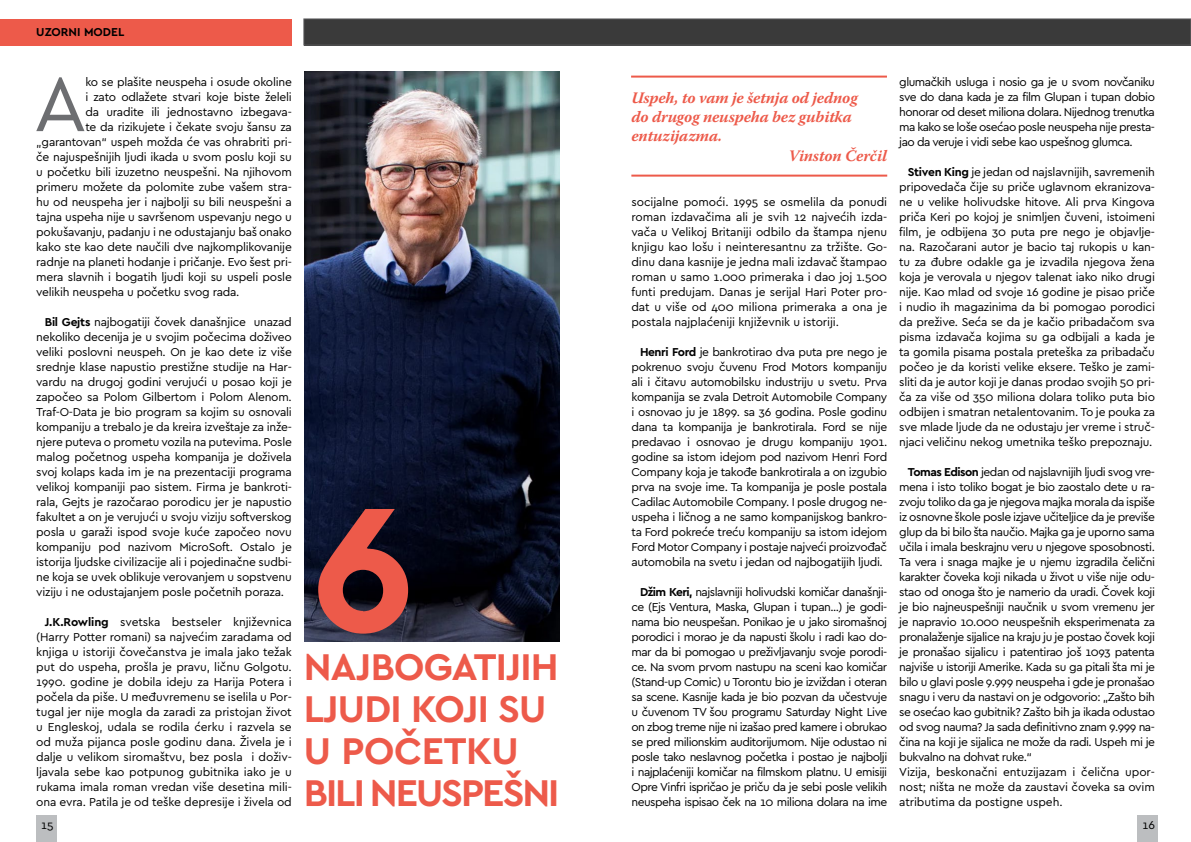
<style>
.page{position:relative;width:1191px;height:842px;background:#fff}
.page>*{position:absolute;margin:0;border:0;box-sizing:border-box;transform-origin:0 0}
.t1{font:700 185px "Cera Pro";color:#ed5a4a}
.t2{font:80.2px "Cera Pro";color:#6d6e71}
.t3{font:700 39px "Cera Pro";letter-spacing:-.025em;color:#ed5a4a}
.t4{font:700 39px/42px "Cera Pro";letter-spacing:-.05em;color:#ed5a4a}
.t5{font:italic 700 16px "Warnock PKS";letter-spacing:-.01em;color:#ed5a4a}
.t6{font:12px/15px "Cera Pro";letter-spacing:-.03em;color:#000;text-align:justify}
.t7{font:700 12px "Cera Pro";color:#000}
.s1{font-weight:700}
</style>
<div class="page">
<div style="left:0;top:19px;width:292px;height:26px;background:#ed5a4a"></div>
<div style="left:304px;top:19px;width:886px;height:26px;background:#3a3a3a"></div>
<div style="left:303px;top:18px;width:888px;height:28px;border:1px solid #58585a"></div>
<div style="left:1137px;top:815px;width:20px;height:26px;background:#bcbec0"></div>
<div style="left:36px;top:815px;width:21px;height:26px;background:#bcbec0"></div>
<hr style="left:631px;top:76px;width:256px;height:2px;background:#ed5a4a">
<hr style="left:631px;top:175px;width:256px;height:2px;background:#ed5a4a">
<img style="left:304px;top:71px;width:255px;height:570px">
<p class="t7" style="left:36px;top:24px;width:9px">UZOR</p>
<p class="t7" style="left:69px;top:24px;width:57px">NI MODEL</p>
<h2 class="t2" style="left:34px;top:51px;width:50px">A</h2>
<p class="t6" style="left:85px;top:74px;width:208px">ko se plašite neuspeha i osude okoline</p>
<p class="t6" style="left:85px;top:89px;width:208px">i zato odlažete stvari koje biste želeli</p>
<p class="t6" style="left:85px;top:104px;width:208px">da uradite ili jednostavno izbegava-</p>
<p class="t6" style="left:85px;top:119px;width:208px">te da rizikujete i čekate svoju šansu za</p>
<p class="t6" style="left:36px;top:134px;width:257px">„garantovan“ uspeh možda će vas ohrabriti pri-</p>
<p class="t6" style="left:36px;top:149px;width:257px">če najuspešnijih ljudi ikada u svom poslu koji su</p>
<p class="t6" style="left:36px;top:164px;width:257px">u početku bili izuzetno neuspešni. Na njihovom</p>
<p class="t6" style="left:36px;top:179px;width:257px">primeru možete da polomite zube vašem stra-</p>
<p class="t6" style="left:36px;top:194px;width:257px">hu od neuspeha jer i najbolji su bili neuspešni a</p>
<p class="t6" style="left:36px;top:209px;width:257px">tajna uspeha nije u savršenom uspevanju nego u</p>
<p class="t6" style="left:36px;top:224px;width:257px">pokušavanju, padanju i ne odustajanju baš onako</p>
<p class="t6" style="left:36px;top:239px;width:257px">kako ste kao dete naučili dve najkomplikovanije</p>
<p class="t6" style="left:36px;top:254px;width:257px">radnje na planeti hodanje i pričanje. Evo šest pri-</p>
<p class="t6" style="left:36px;top:269px;width:257px">mera slavnih i bogatih ljudi koji su uspeli posle</p>
<p class="t6" style="left:36px;top:284px;width:205px">velikih neuspeha u početku svog rada.</p>
<p class="t6" style="left:36px;top:314px;width:257px;text-indent:9px"><span class="s1">BIL GEJTS</span> najbogatiji čovek današnjice unazad nekoliko decenija je u svojim počecima doživeo veliki poslovni neuspeh. On je kao dete iz više srednje klase napustio prestižne studije na Har&shy;vardu na drugoj godini verujući u posao koji je započeo sa Polom Gilbertom i Polom Alenom.<br>Traf-O-Data je bio program sa kojim su osnovali kompaniju a trebalo je da kreira izveštaje za inže&shy;njere puteva o prometu vozila na putevima. Posle malog početnog uspeha kompanija je doživela svoj kolaps kada im je na prezentaciji programa velikoj kompaniji pao sistem. Firma je bankroti&shy;rala, Gejts je razočarao porodicu jer je napustio fakultet a on je verujući u svoju viziju softverskog posla u garaži ispod svoje kuće započeo novu kompaniju pod nazivom MicroSoft. Ostalo je istorija ljudske civilizacije ali i pojedinačne sudbi&shy;ne koja se uvek oblikuje verovanjem u sopstvenu viziju i ne odustajanjem posle početnih poraza.</p>
<p class="t6" style="left:36px;top:614px;width:257px;text-indent:9px"><span class="s1">J.K.ROWLING</span> svetska bestseler književnica (Harry Potter romani) sa najvećim zaradama od knjiga u istoriji čovečanstva je imala jako težak put do uspeha, prošla je pravu, ličnu Golgotu.<br>1990. godine je dobila ideju za Harija Potera i počela da piše. U međuvremenu se iselila u Por&shy;tugal jer nije mogla da zaradi za pristojan život u Engleskoj, udala se rodila ćerku i razvela se od muža pijanca posle godinu dana. Živela je i dalje u velikom siromaštvu, bez posla i doživ&shy;ljavala sebe kao potpunog gubitnika iako je u rukama imala roman vredan više desetina mili&shy;ona evra. Patila je od teške depresije i živela od</p>
<h1 class="t1" style="left:311px;top:446px;width:105px">6</h1>
<h3 class="t3" style="left:304px;top:641px;width:165px">NAJ BOGATIJI</h3>
<h3 class="t3" style="left:531px;top:641px;width:29px">H</h3>
<h3 class="t3" style="left:304px;top:683px;width:40px">LJUDI</h3>
<h3 class="t3" style="left:411px;top:683px;width:19px">KOJI</h3>
<h3 class="t3" style="left:498px;top:683px;width:24px">SU</h3>
<h3 class="t4" style="left:304px;top:729px;width:251px">U POČETKU<br>BILI NEUSPEŠNI</h3>
<h3 class="t5" style="left:631px;top:88px;width:228px">Uspeh, to vam je šetnja od jednog</h3>
<h3 class="t5" style="left:631px;top:107px;width:222px">do drugog neuspeha bez gubitka</h3>
<h3 class="t5" style="left:631px;top:126px;width:92px">entuzijazma.</h3>
<h3 class="t5" style="left:788px;top:146px;width:100px">Vinston Čerčil</h3>
<p class="t6" style="left:631px;top:194px;width:257px">socijalne pomoći. 1995 se osmelila da ponudi roman izdavačima ali je svih 12 najvećih izda&shy;vača u Velikoj Britaniji odbilo da štampa njenu knjigu kao lošu i neinteresantnu za tržište. Go&shy;dinu dana kasnije je jedna mali izdavač štampao roman u samo 1.000 primeraka i dao joj 1.500 funti predujam. Danas je serijal Hari Poter pro&shy;dat u više od 400 miliona primeraka a ona je postala najplaćeniji književnik u istoriji.</p>
<p class="t6" style="left:631px;top:344px;width:257px;text-indent:8px"><span class="s1">HENRI FORD</span> je bankrotirao dva puta pre nego je pokrenuo svoju čuvenu Frod Motors kompaniju ali i čitavu automobilsku industriju u svetu. Prva kompanija se zvala Detroit Automobile Company i osnovao ju je 1899. sa 36 godina. Posle godinu dana ta kompanija je bankrotirala. Ford se nije predavao i osnovao je drugu kompaniju 1901. godine sa istom idejom pod nazivom Henri Ford Company koja je takođe bankrotirala a on izgubio prva na svoje ime. Ta kompanija je posle postala Cadilac Automobile Company. I posle drugog ne&shy;uspeha i ličnog a ne samo kompanijskog bankro&shy;ta Ford pokreće treću kompaniju sa istom idejom Ford Motor Company i postaje najveći proizvođač automobila na svetu i jedan od najbogatijih ljudi.</p>
<p class="t6" style="left:631px;top:584px;width:258px;text-indent:9px"><span class="s1">DŽIM KERI,</span> najslavniji holivudski komičar današnji&shy;ce (Ejs Ventura, Maska, Glupan i tupan...) je godi&shy;nama bio neuspešan. Ponikao je u jako siromašnoj porodici i morao je da napusti školu i radi kao do&shy;mar da bi pomogao u preživljavanju svoje porodi&shy;ce. Na svom prvom nastupu na sceni kao komičar (Stand-up Comic) u Torontu bio je izviždan i oteran sa scene. Kasnije kada je bio pozvan da učestvuje u čuvenom TV šou programu Saturday N ight Live on zbog treme nije ni izašao pred kamere i obrukao se pred milionskim auditorijumom. Nije odustao ni posle tako neslavnog početka i postao je najbolji i najplaćeniji komičar na filmskom platnu. U emisiji Opre Vinfri ispričao je priču da je sebi posle velikih neuspeha ispisao ček na 10 miliona dolara na ime</p>
<p class="t6" style="left:899px;top:74px;width:257px">glumačkih usluga i nosio ga je u svom novčaniku sve do dana kada je za film Glupan i tupan dobio honorar od deset miliona dolara. Nijednog trenutka ma kako se loše osećao posle neuspeha nije presta&shy;jao da veruje i vidi sebe kao uspešnog glumca.</p>
<p class="t6" style="left:899px;top:164px;width:257px;text-indent:9px"><span class="s1">STIVEN KING</span> je jedan od najslavnijih, savremenih pripovedača čije su priče uglavnom ekranizova&shy;ne u velike holivudske hitove. Ali prva Kingova priča Keri po kojoj je snimljen čuveni, istoimeni film, je odbijena 30 puta pre nego je objavlje&shy;na. Razočarani autor je bacio taj rukopis u kan&shy;tu za đubre odakle ga je izvadila njegova žena koja je verovala u njegov talenat iako niko drugi nije. Kao mlad od svoje 16 godine je pisao priče i nudio ih magazinima da bi pomogao porodici da prežive. Seća se da je kačio pribadačom sva pisma izdavača kojima su ga odbijali a kada je ta gomila pisama postala preteška za pribadaču počeo je da koristi velike eksere. Teško je zami&shy;sliti da je autor koji je danas prodao svojih 50 pri&shy;ča za više od 350 miliona dolara toliko puta bio odbijen i smatran netalentovanim. To je pouka za sve mlade ljude da ne odustaju jer vreme i struč&shy;njaci veličinu nekog umetnika teško prepoznaju.</p>
<p class="t6" style="left:899px;top:464px;width:257px;text-align:left;text-indent:9px"><span class="s1">TOMAS EDISON</span> jedan od najslavnijih ljudi svog vre&shy;mena i isto toliko bogat je bio zaostalo dete u ra&shy;zvoju toliko da ga je njegova majka morala da ispiše iz osnovne škole posle izjave učiteljice da je previše glup da bi bilo šta naučio. Majka ga je uporno sama učila i imala beskrajnu veru u njegove sposobnosti.<br>Ta vera i snaga majke je u njemu izgradila čelični karakter čoveka koji nikada u život u više nije odu&shy;stao od onoga što je namerio da uradi. Čovek koji je bio najneuspešniji naučnik u svom vremenu jer je napravio 10.000 neuspešnih eksperimenata za pronalaženje sijalice na kraju ju je postao čovek koji je pronašao sijalicu i patentirao još 1093 patenta najviše u istoriji Amerike. Kada su ga pitali šta mi je bilo u glavi posle 9.999 neuspeha i gde je pronašao snagu i veru da nastavi on je odgovorio: „Zašto bih se osećao kao gubitnik? Zašto bih ja ikada odustao od svog nauma? Ja sada definitivno znam 9.999 na&shy;čina na koji je sijalica ne može da radi. Uspeh mi je bukvalno na dohvat ruke.“<br>Vizija, beskonačni entuzijazam i čelična upor&shy;nost; ništa ne može da zaustavi čoveka sa ovim atributima da postigne uspeh.</p>
<p class="t6" style="left:41px;top:817px;width:14px">15</p>
<p class="t6" style="left:1142px;top:817px;width:14px">16</p>
</div>
